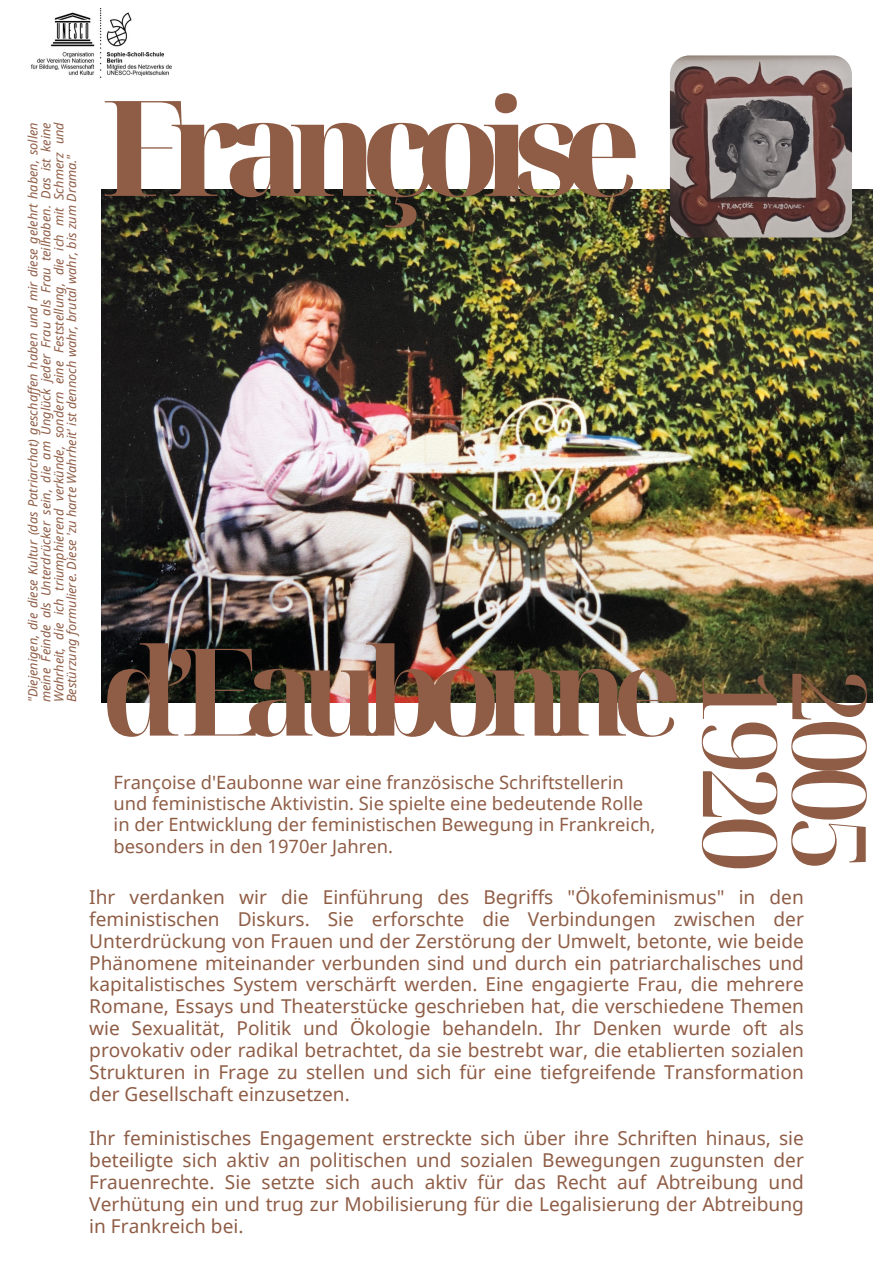
<style>
.page{position:relative;width:893px;height:1263px;background:#fff}
.page>*{position:absolute;margin:0;border:0;box-sizing:border-box;transform-origin:0 0}
.t1{font:800 132.75px "Noto Serif Display";letter-spacing:-.13em;color:#8f5d46}
.t2{font:700 121.5px "Noto Serif Display";letter-spacing:-.14em;color:#8f5d46}
.t3{font:500 102.82px/89.4px "Noto Serif Display";letter-spacing:-.085em;color:#8f5d46}
.t4{font:19.05px/21.9px "Noto Sans";color:#8f5d46;text-align:justify}
.t5{font:18.3px/21.4px "Noto Sans";color:#8f5d46}
.t6{font:italic 12.75px/12.9px "Noto Sans";color:#8f5d46;text-align:justify}
</style>
<div class="page">
<img style="left:102px;top:190px;width:770px;height:512px">
<img style="left:31px;top:9px;width:141px;height:68px">
<img style="left:670px;top:55px;width:182px;height:182px;border-radius:19px">
<p class="t6" style="left:26px;top:702px;width:582px;rotate:-90deg">"Diejenigen, die diese Kultur (das Patriarchat) geschaffen haben und mir diese gelehrt haben, sollen meine Feinde als Unterdrücker sein, die am Unglück jeder Frau als Frau teilhaben. Das ist keine Wahrheit, die ich triumphierend verkünde, sondern eine Feststellung, die ich mit Schmerz und Bestürzung formuliere. Diese 'zu harte Wahrheit' ist dennoch wahr, brutal wahr, bis zum Drama."</p>
<h1 class="t1" style="left:102px;top:54px;width:540px">Françoise</h1>
<h2 class="t2" style="left:102px;top:606px;width:581px">d’Eaubonne</h2>
<p class="t5" style="left:114px;top:771px;width:543px">Françoise d'Eaubonne war eine französische Schriftstellerin und feministische Aktivistin. Sie spielte eine bedeutende Rolle in der Entwicklung der feministischen Bewegung in Frankreich, besonders in den 1970er Jahren.</p>
<h3 class="t3" style="left:877px;top:669px;width:205px;rotate:90deg">2005<br>1920</h3>
<p class="t4" style="left:89px;top:885px;width:716px">Ihr verdanken wir die Einführung des Begriffs "Ökofeminismus" in den feministischen Diskurs. Sie erforschte die Verbindungen zwischen der Unterdrückung von Frauen und der Zerstörung der Umwelt, betonte, wie beide Phänomene miteinander verbunden sind und durch ein patriarchalisches und kapitalistisches System verschärft werden. Eine engagierte Frau, die mehrere Romane, Essays und Theaterstücke geschrieben hat, die verschiedene Themen wie Sexualität, Politik und Ökologie behandeln. Ihr Denken wurde oft als provokativ oder radikal betrachtet, da sie bestrebt war, die etablierten sozialen Strukturen in Frage zu stellen und sich für eine tiefgreifende Transformation der Gesellschaft einzusetzen.</p>
<p class="t4" style="left:89px;top:1127px;width:716px">Ihr feministisches Engagement erstreckte sich über ihre Schriften hinaus, sie beteiligte sich aktiv an politischen und sozialen Bewegungen zugunsten der Frauenrechte. Sie setzte sich auch aktiv für das Recht auf Abtreibung und Verhütung ein und trug zur Mobilisierung für die Legalisierung der Abtreibung in Frankreich bei.</p>
</div>
